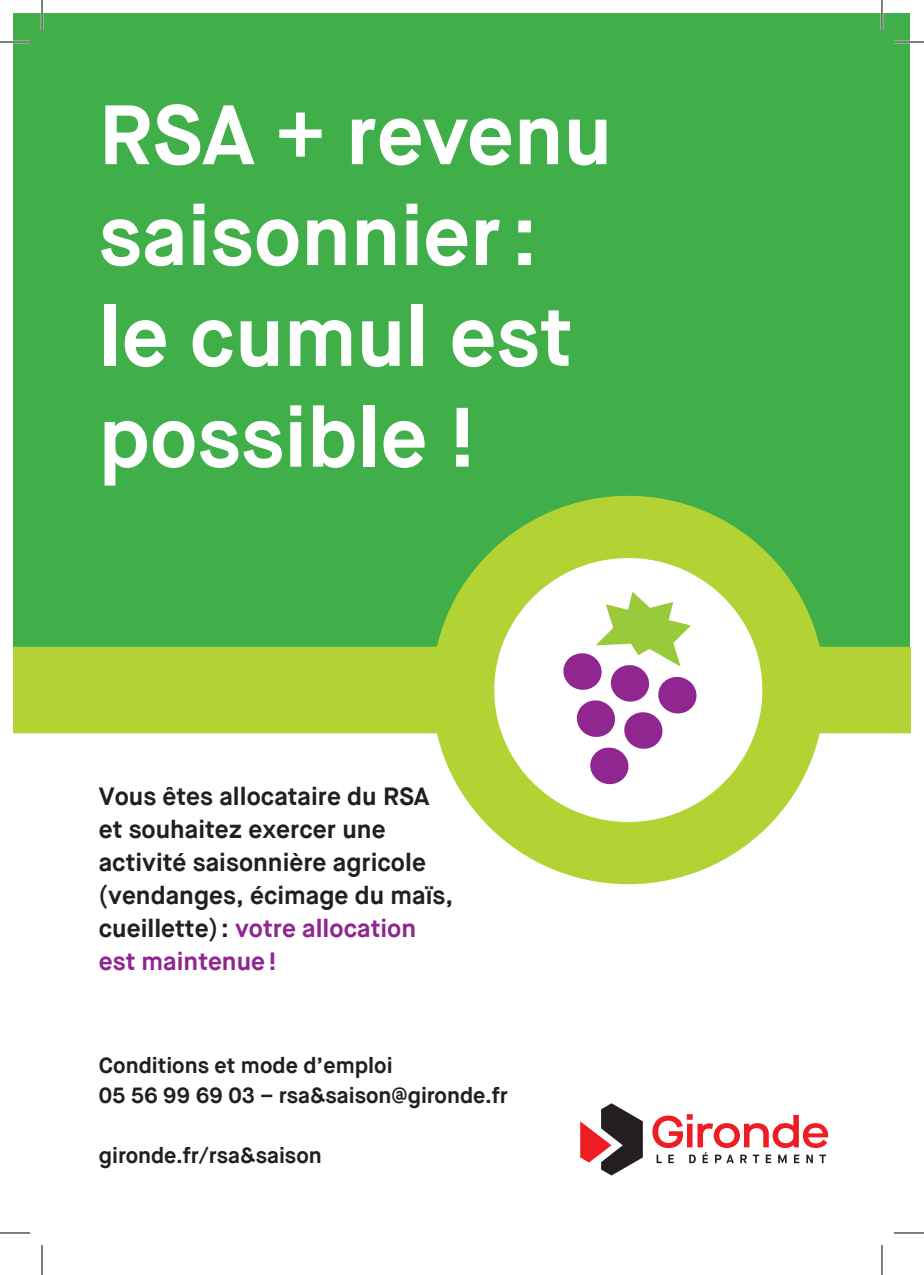
<style>
.page{position:relative;width:924px;height:1275px;background:#fff}
.page>*{position:absolute;margin:0;border:0;box-sizing:border-box;transform-origin:0 0}
.t1{font:700 84px/100.8px "Maison Neue";color:#fff}
.t2{font:700 25px/33px "Maison Neue";color:#231f20}
.t3{font:700 22px/30px "Maison Neue";color:#231f20}
.s1{color:#90268f}
</style>
<div class="page">
<div style="left:14px;top:14px;width:895px;height:662px;background:#40ae49"></div>
<div style="left:14px;top:646px;width:895px;height:87px;background:#b3d234"></div>
<svg style="left:463px;top:527px;width:330px;height:326px;fill:#fff"></svg>
<svg style="left:561px;top:592px;width:137px;height:194px"></svg>
<div style="left:432px;top:496px;width:392px;height:388px;border:62px solid #b3d234;border-radius:50%"></div>
<svg style="left:652px;top:1114px;width:175px;height:49px"></svg>
<svg style="left:580px;top:1103px;width:62px;height:72px"></svg>
<hr style="left:0;top:41px;width:30px;height:2px;background:#fff">
<hr style="left:893px;top:41px;width:30px;height:2px;background:#fff">
<hr style="left:41px;top:0;width:2px;height:30px;background:#fff">
<hr style="left:880px;top:0;width:2px;height:30px;background:#fff">
<hr style="left:0;top:42px;width:30px;height:1px;background:#000">
<hr style="left:893px;top:42px;width:30px;height:1px;background:#000">
<hr style="left:0;top:1232px;width:30px;height:1px;background:#000">
<hr style="left:893px;top:1232px;width:30px;height:1px;background:#000">
<hr style="left:42px;top:0;width:1px;height:30px;background:#000">
<hr style="left:42px;top:1245px;width:1px;height:30px;background:#000">
<hr style="left:881px;top:0;width:1px;height:30px;background:#000">
<hr style="left:881px;top:1245px;width:1px;height:30px;background:#000">
<h1 class="t1" style="left:99px;top:85px;width:515px">RSA + revenu saisonnier: le cumul est possible !</h1>
<p class="t2" style="left:99px;top:779px;width:356px">Vous êtes allocataire du RSA et souhaitez exercer une activité saisonnière agricole (vendanges, écimage du maïs, cueillette): <span class="s1">votre allocation est maintenue!</span></p>
<p class="t3" style="left:99px;top:1050px;width:410px">Conditions et mode d’emploi<br>05 56 99 69 03 – rsa&amp;saison@gironde.fr</p>
<p class="t3" style="left:99px;top:1140px;width:224px">gironde.fr/rsa&amp;saison</p>
</div>
